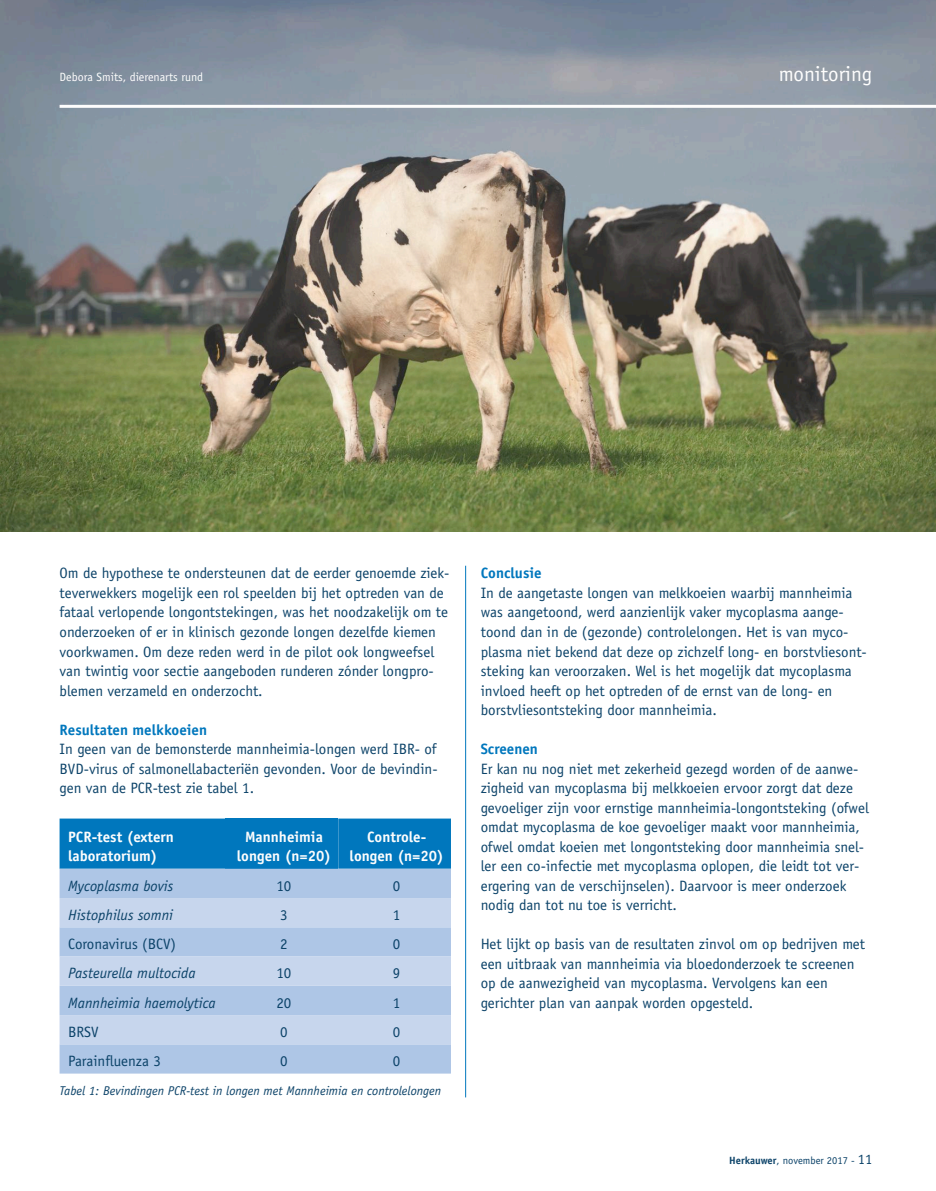
<style>
.page{position:relative;width:936px;height:1191px;background:#fff}
.page>*{position:absolute;margin:0;border:0;box-sizing:border-box;transform-origin:0 0}
.t1{font:21px "Officina Sans Std";color:#fdfdfd}
.t2{font:15px/19.5px "Officina Sans Std";color:#0c4369}
.t3{font:italic 15px "Officina Sans Std";color:#0c4369}
.t4{font:700 15px/19.5px "Officina Sans Std";color:#fdfdfd;text-align:center}
.t5{font:italic 12.75px "Officina Sans Std";color:#0c4369}
.t6{font:12px "Officina Sans Std";color:#fdfdfd}
.t7{font:10.5px "Officina Sans Std";color:#0c4369}
.s1{font-weight:700;color:#0077bd}
.s2{font-weight:700}
.s3{font-size:14.25px}
</style>
<div class="page">
<img style="left:0;top:0;width:935px;height:531px">
<hr style="left:465px;top:566px;width:1px;height:531px;background:#0077bd">
<hr style="left:60px;top:105px;width:875px;height:3px;background:#fdfdfd">
<div style="left:60px;top:818px;width:391px;height:50px;background:#0077bd"></div>
<div style="left:225px;top:818px;width:113px;height:50px;background:#0077bd"></div>
<div style="left:60px;top:868px;width:391px;height:205px;background:#aec6e6"></div>
<svg style="left:60px;top:898px;width:391px;height:146px;background:#bdcfea"></svg>
<p class="t6" style="left:60px;top:70px;width:145px">Debora Smits, dierenarts rund</p>
<p class="t1" style="left:778px;top:62px;width:95px">monitoring</p>
<p class="t2" style="left:60px;top:563px;width:391px">Om de hypothese te ondersteunen dat de eerder genoemde ziek&shy;teverwekkers mogelijk een rol speelden bij het optreden van de fataal verlopende longontstekingen, was het noodzakelijk om te onderzoeken of er in klinisch gezonde longen dezelfde kiemen voorkwamen. Om deze reden werd in de pilot ook longweefsel van twintig voor sectie aangeboden runderen zónder longpro&shy;blemen verzameld en onderzocht.</p>
<p class="t2" style="left:60px;top:719px;width:379px"><span class="s1">Resultaten melkkoeien<br></span>In geen van de bemonsterde mannheimia-longen werd IBR- of BVD-virus of salmonellabacteriën gevonden. Voor de bevindin&shy;gen van de PCR-test zie tabel 1.</p>
<p class="t4" style="left:68px;top:826px;width:107px;text-align:left">PCR-test (extern laboratorium)</p>
<p class="t4" style="left:237px;top:826px;width:96px">Mannheimia longen (n=20)</p>
<p class="t4" style="left:349px;top:826px;width:96px">Controle&shy;longen (n=20)</p>
<p class="t3" style="left:68px;top:876px;width:107px">Mycoplasma bovis</p>
<p class="t2" style="left:276px;top:875px;width:16px">10</p>
<p class="t2" style="left:393px;top:875px;width:9px">0</p>
<p class="t3" style="left:68px;top:906px;width:106px">Histophilus somni</p>
<p class="t2" style="left:280px;top:905px;width:9px">3</p>
<p class="t2" style="left:393px;top:905px;width:9px">1</p>
<p class="t2" style="left:68px;top:934px;width:110px">Coronavirus (BCV)</p>
<p class="t2" style="left:280px;top:934px;width:9px">2</p>
<p class="t2" style="left:393px;top:934px;width:9px">0</p>
<p class="t3" style="left:68px;top:964px;width:129px">Pasteurella multocida</p>
<p class="t2" style="left:276px;top:963px;width:16px">10</p>
<p class="t2" style="left:393px;top:963px;width:9px">9</p>
<p class="t3" style="left:68px;top:993px;width:149px">Mannheimia haemolytica</p>
<p class="t2" style="left:276px;top:992px;width:16px">20</p>
<p class="t2" style="left:393px;top:992px;width:9px">1</p>
<p class="t2" style="left:68px;top:1022px;width:32px">BRSV</p>
<p class="t2" style="left:280px;top:1022px;width:9px">0</p>
<p class="t2" style="left:393px;top:1022px;width:9px">0</p>
<p class="t2" style="left:68px;top:1051px;width:94px">Parainfluenza 3</p>
<p class="t2" style="left:280px;top:1051px;width:9px">0</p>
<p class="t2" style="left:393px;top:1051px;width:9px">0</p>
<p class="t5" style="left:60px;top:1083px;width:383px">Tabel 1: Bevindingen PCR-test in longen met Mannheimia en controlelongen</p>
<p class="t2" style="left:480px;top:563px;width:387px"><span class="s1">Conclusie<br></span>In de aangetaste longen van melkkoeien waarbij mannheimia was aangetoond, werd aanzienlijk vaker mycoplasma aange&shy;toond dan in de (gezonde) controlelongen. Het is van myco&shy;plasma niet bekend dat deze op zichzelf long- en borstvliesont&shy;steking kan veroorzaken. Wel is het mogelijk dat mycoplasma invloed heeft op het optreden of de ernst van de long- en borstvliesontsteking door mannheimia.</p>
<p class="t2" style="left:480px;top:739px;width:389px"><span class="s1">Screenen<br></span>Er kan nu nog niet met zekerheid gezegd worden of de aanwe&shy;zigheid van mycoplasma bij melkkoeien ervoor zorgt dat deze gevoeliger zijn voor ernstige mannheimia-longontsteking (ofwel omdat mycoplasma de koe gevoeliger maakt voor mannheimia, ofwel omdat koeien met longontsteking door mannheimia snel&shy;ler een co-infectie met mycoplasma oplopen, die leidt tot ver&shy;ergering van de verschijnselen). Daarvoor is meer onderzoek nodig dan tot nu toe is verricht.</p>
<p class="t2" style="left:480px;top:934px;width:386px">Het lijkt op basis van de resultaten zinvol om op bedrijven met een uitbraak van mannheimia via bloedonderzoek te screenen op de aanwezigheid van mycoplasma. Vervolgens kan een gerichter plan van aanpak worden opgesteld.</p>
<p class="t7" style="left:729px;top:1154px;width:144px"><span class="s2">Herkauwer</span>, november 2017 - <span class="s3">11</span></p>
</div>
